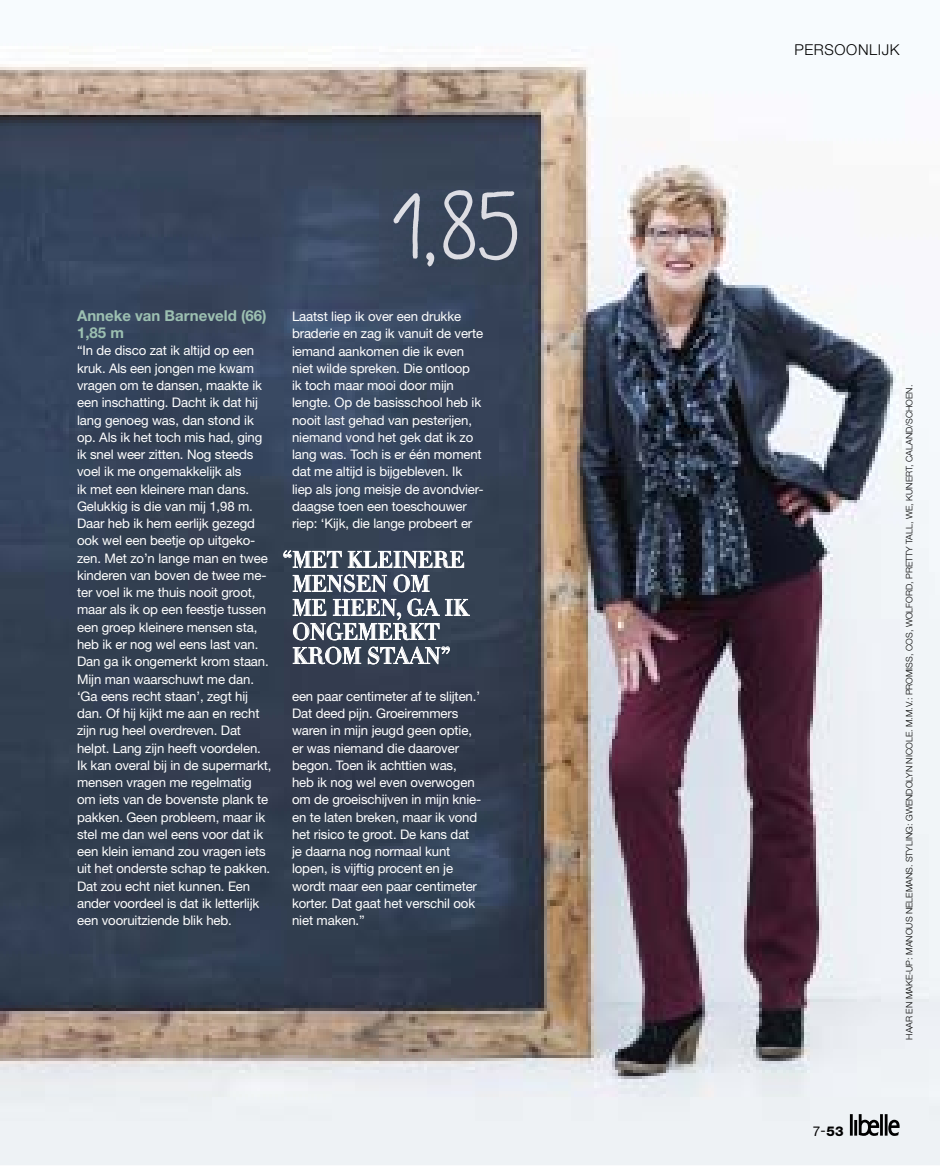
<style>
.page{position:relative;width:940px;height:1166px;background:#fff}
.page>*{position:absolute;margin:0;border:0;box-sizing:border-box;transform-origin:0 0}
.t1{font:22.5px/24px "Didot LT Std Headline";letter-spacing:-.01em;color:#fff}
.t2{font:700 15px/17.2px "Helvetica Neue LT Std";color:#9cc0b1}
.t3{font:300 15px "Helvetica Neue LT Std";letter-spacing:.04em;color:#000}
.t4{font:13.5px "Helvetica Neue LT Std";color:#000}
.t5{font:13.2px/17.2px "Helvetica Neue LT Std";letter-spacing:-.01em;color:#fff}
.t6{font:300 9px "Helvetica Neue LT Std";color:#000}
.s1{font-weight:800}
</style>
<div class="page">
<img style="left:0;top:49px;width:940px;height:1115px">
<img style="left:393px;top:190px;width:124px;height:76px">
<svg style="left:283px;top:549px;width:58px;height:18px"></svg>
<svg style="left:348px;top:551px;width:116px;height:16px;background:#757d8a"></svg>
<svg style="left:293px;top:573px;width:177px;height:91px;background:#5f6877"></svg>
<svg style="left:850px;top:1113px;width:49px;height:22px"></svg>
<p class="t2" style="left:77px;top:306px;width:191px">Anneke van Barneveld (66)<br>1,85 m</p>
<p class="t5" style="left:77px;top:342px;width:196px">“In de disco zat ik altijd op een kruk. Als een jongen me kwam vragen om te dansen, maakte ik een inschatting. Dacht ik dat hij lang genoeg was, dan stond ik op. Als ik het toch mis had, ging ik snel weer zitten. Nog steeds voel ik me ongemakkelijk als<br>ik met een kleinere man dans.<br>Gelukkig is die van mij 1,98 m.<br>Daar heb ik hem eerlijk gezegd ook wel een beetje op uitgeko&shy;zen. Met zo’n lange man en twee kinderen van boven de twee me&shy;ter voel ik me thuis nooit groot, maar als ik op een feestje tussen een groep kleinere mensen sta, heb ik er nog wel eens last van.<br>Dan ga ik ongemerkt krom staan.<br>Mijn man waarschuwt me dan. ‘Ga eens recht staan’, zegt hij dan. Of hij kijkt me aan en recht zijn rug heel overdreven. Dat helpt. Lang zijn heeft voordelen.<br>Ik kan overal bij in de supermarkt, mensen vragen me regelmatig om iets van de bovenste plank te pakken. Geen probleem, maar ik stel me dan wel eens voor dat ik een klein iemand zou vragen iets uit het onderste schap te pakken.<br>Dat zou echt niet kunnen. Een ander voordeel is dat ik letterlijk een vooruitziende blik heb.</p>
<p class="t5" style="left:292px;top:307px;width:193px">Laatst liep ik over een drukke braderie en zag ik vanuit de verte iemand aankomen die ik even niet wilde spreken. Die ontloop<br>ik toch maar mooi door mijn lengte. Op de basisschool heb ik nooit last gehad van pesterijen, niemand vond het gek dat ik zo lang was. Toch is er één moment dat me altijd is bijgebleven. Ik liep als jong meisje de avondvier&shy;daagse toen een toeschouwer riep: ‘Kijk, die lange probeert er</p>
<h1 class="t1" style="left:292px;top:548px;width:178px;text-indent:-10px">“ MET KLEINERE<br>MENSEN OM<br>ME HEEN, GA IK<br>ONGEMERKT<br>KROM STAAN”</h1>
<p class="t5" style="left:292px;top:687px;width:191px">een paar centimeter af te slijten.’<br>Dat deed pijn. Groeiremmers waren in mijn jeugd geen optie, er was niemand die daarover begon. Toen ik achttien was, heb ik nog wel even overwogen om de groeischijven in mijn knie&shy;en te laten breken, maar ik vond het risico te groot. De kans dat je daarna nog normaal kunt lopen , is vijftig procent en je wordt maar een paar centimeter korter. Dat gaat het verschil ook niet maken.”</p>
<p class="t3" style="left:794px;top:41px;width:107px">PERSOONLIJK</p>
<p class="t4" style="left:812px;top:1122px;width:32px">7-<span class="s1">53</span></p>
<p class="t6" style="left:903px;top:1039px;width:656px;rotate:-90deg">HAAR EN MAKE-UP: MANOUS NELEMANS. STYLING: GWENDOLYN NICOLE. M.M.V.: PROMISS, COS, WOLFORD, PRETTY TALL, WE, KUNERT, CALAND/SCHOEN.</p>
</div>
